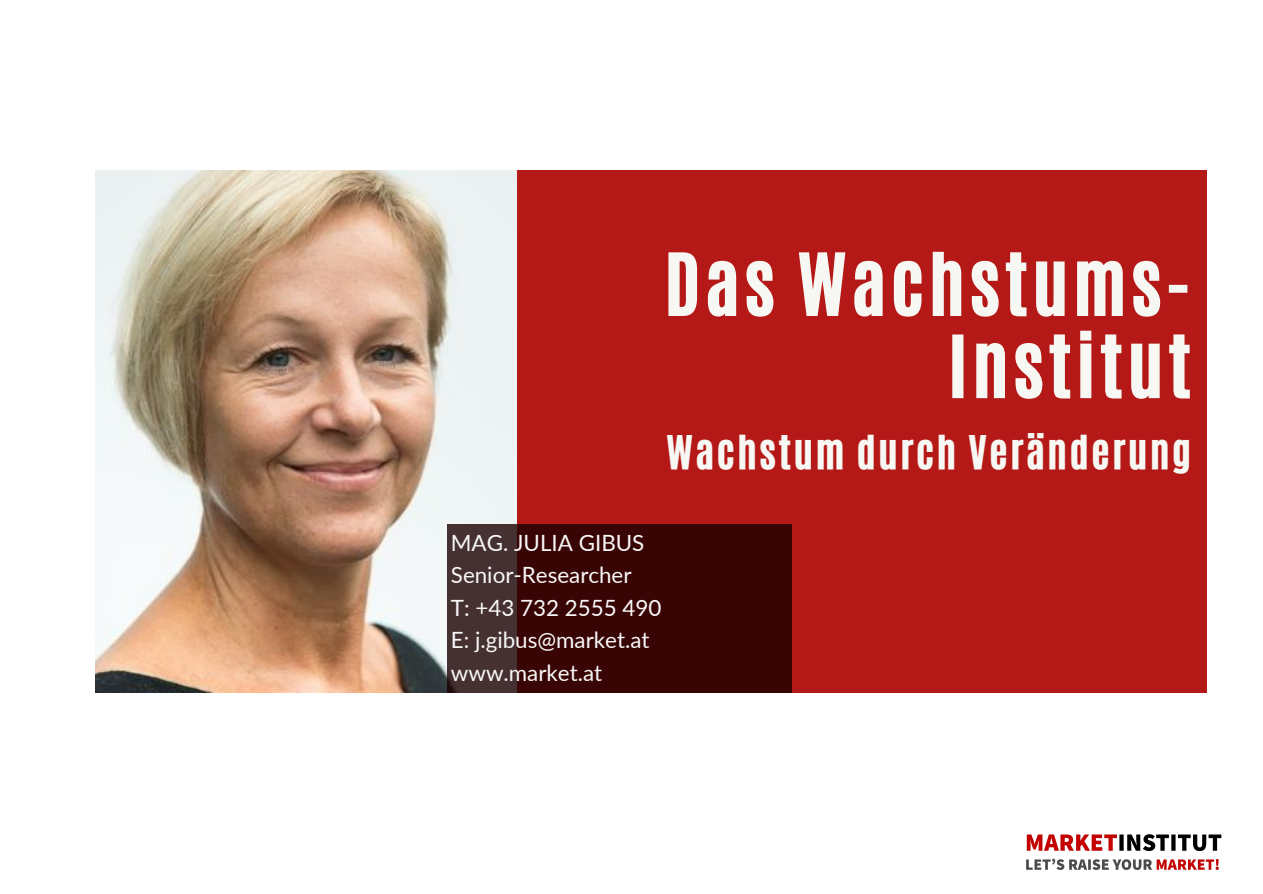
<style>
.page{position:relative;width:1263px;height:894px;background:#fff}
.page>*{position:absolute;margin:0;border:0;box-sizing:border-box;transform-origin:0 0}
.t1{font:72px/82.1px "CA Generated";letter-spacing:.07em;color:#f7f8f3;text-align:right}
.t2{font:39px "CA Generated";letter-spacing:.07em;color:#f7f8f3}
.t3{font:22.35px "Lato";color:#f8f7f7}
</style>
<div class="page">
<div style="left:516px;top:170px;width:690px;height:522px;background:#b51917"></div>
<img style="left:96px;top:170px;width:421px;height:522px">
<svg style="left:447px;top:524px;width:344px;height:168px;background:#3b0d0d"></svg>
<img style="left:1026px;top:834px;width:195px;height:36px">
<p class="t1" style="left:665px;top:243px;width:528px">Das Wachstums-<br>Institut</p>
<p class="t2" style="left:666px;top:424px;width:526px">Wachstum durch Veränderung</p>
<p class="t3" style="left:451px;top:528px;width:195px">MAG. JULIA GIBUS</p>
<p class="t3" style="left:451px;top:561px;width:182px">Senior-Researcher</p>
<p class="t3" style="left:451px;top:593px;width:212px">T: +43 732 2555 490</p>
<p class="t3" style="left:451px;top:626px;width:200px">E: j.gibus@market.at</p>
<p class="t3" style="left:451px;top:658px;width:153px">www.market.at</p>
</div>
